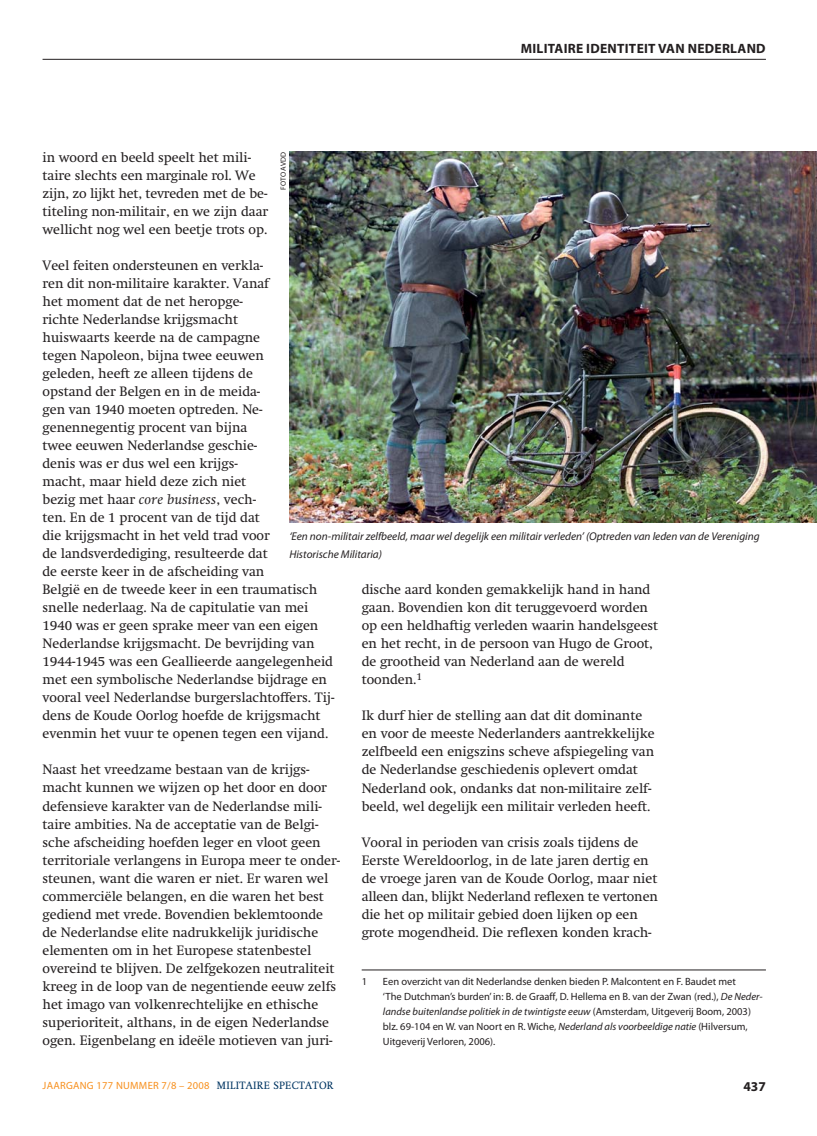
<style>
.page{position:relative;width:817px;height:1136px;background:#fff}
.page>*{position:absolute;margin:0;border:0;box-sizing:border-box;transform-origin:0 0}
.t1{font:13.5px/18px "Swift";color:#231f20}
.t2{font:700 13.5px "Myriad Pro";letter-spacing:.02em;color:#231f20}
.t3{font:italic 11.25px/18px "Myriad Pro";color:#231f20}
.t4{font:10.5px/15px "Myriad Pro";color:#231f20}
.t5{font:10.5px "Myriad Pro";letter-spacing:.025em;color:#f7901e}
.t6{font:7.5px "Myriad Pro";letter-spacing:.005em;color:#231f20}
.s1{font-style:italic}
.s2{font-family:"Swift";color:#003562}
</style>
<div class="page">
<hr style="left:43px;top:59px;width:722px;height:1px;background:#231f20">
<hr style="left:361px;top:969px;width:404px;height:1px;background:#231f20">
<img style="left:289px;top:152px;width:527px;height:370px">
<p class="t2" style="left:520px;top:43px;width:246px">MILITAIRE IDENTITEIT VAN NEDERLAND</p>
<p class="t6" style="left:280px;top:190px;width:40px;rotate:-90deg">FOTO AVDD</p>
<p class="t1" style="left:43px;top:150px;width:227px">in woord en beeld speelt het mili&shy;taire slechts een marginale rol. We zijn, zo lijkt het, tevreden met de be&shy;titeling non-militair, en we zijn daar wellicht nog wel een beetje trots op.</p>
<p class="t1" style="left:43px;top:258px;width:293px">Veel feiten ondersteunen en verkla-<br>ren dit non-militaire karakter. Vanaf<br>het moment dat de net heropge-<br>richte Nederlandse krijgsmacht<br>huiswaarts keerde na de campagne<br>tegen Napoleon, bijna twee eeuwen<br>geleden, heeft ze alleen tijdens de<br>opstand der Belgen en in de meida-<br>gen van 1940 moeten optreden. Ne&shy;genennegentig procent van bijna<br>twee eeuwen Nederlandse geschie-<br>denis was er dus wel een krijgs-<br>macht, maar hield deze zich niet<br>bezig met haar <span class="s1">core business</span>, vech-<br>ten. En de 1 procent van de tijd dat<br>die krijgsmacht in het veld trad voor<br>de landsverdediging, resulteerde dat<br>de eerste keer in de afscheiding van<br>België en de tweede keer in een traumatisch snelle nederlaag. Na de capitulatie van mei 1940 was er geen sprake meer van een eigen Nederlandse krijgsmacht. De bevrijding van 1944-1945 was een Geallieerde aangelegenheid met een symbolische Nederlandse bijdrage en vooral veel Nederlandse burgerslachtoffers. Tij&shy;dens de Koude Oorlog hoefde de krijgsmacht evenmin het vuur te openen tegen een vijand.</p>
<p class="t1" style="left:43px;top:762px;width:299px">Naast het vreedzame bestaan van de krijgs&shy;macht kunnen we wijzen op het door en door defensieve karakter van de Nederlandse mili&shy;taire ambities. Na de acceptatie van de Belgi&shy;sche afscheiding hoefden leger en vloot geen territoriale verlangens in Europa meer te onder&shy;steunen, want die waren er niet. Er waren wel commerciële belangen, en die waren het best gediend met vrede. Bovendien beklemtoonde de Nederlandse elite nadrukkelijk juridische elementen om in het Europese statenbestel overeind te blijven. De zelfgekozen neutraliteit kreeg in de loop van de negentiende eeuw zelfs het imago van volkenrechtelijke en ethische superioriteit, althans, in de eigen Nederlandse ogen. Eigenbelang en ideële motieven van juri-</p>
<p class="t3" style="left:289px;top:528px;width:472px">‘Een non-militair zelfbeeld, maar wel degelijk een militair verleden’ (Optreden van leden van de Vereniging<br>Historische Militaria)</p>
<p class="t1" style="left:361px;top:582px;width:298px">dische aard konden gemakkelijk hand in hand gaan. Bovendien kon dit teruggevoerd worden op een heldhaftig verleden waarin handelsgeest en het recht, in de persoon van Hugo de Groot, de grootheid van Nederland aan de wereld toonden.<sup>1</sup></p>
<p class="t1" style="left:361px;top:708px;width:294px">Ik durf hier de stelling aan dat dit dominante en voor de meeste Nederlanders aantrekkelijke zelfbeeld een enigszins scheve afspiegeling van de Nederlandse geschiedenis oplevert omdat Nederland ook, ondanks dat non-militaire zelf&shy;beeld, wel degelijk een militair verleden heeft.</p>
<p class="t1" style="left:361px;top:834px;width:298px">Vooral in perioden van crisis zoals tijdens de Eerste Wereldoorlog, in de late jaren dertig en de vroege jaren van de Koude Oorlog, maar niet alleen dan, blijkt Nederland reflexen te vertonen die het op militair gebied doen lijken op een grote mogendheid. Die reflexen konden krach-</p>
<p class="t4" style="left:361px;top:974px;width:7px">1</p>
<p class="t4" style="left:383px;top:974px;width:381px">Een overzicht van dit Nederlandse denken bieden P. Malcontent en F. Baudet met<br>‘The Dutchman’s burden’ in: B. de Graaff, D. Hellema en B. van der Zwan (red.), <span class="s1">De Neder&shy;landse buitenlandse politiek in de twintigste eeuw</span> (Amsterdam, Uitgeverij Boom, 2003) blz. 69-104 en W. van Noort en R. Wiche, <span class="s1">Nederland als voorbeeldige natie</span> (Hilversum, Uitgeverij Verloren, 2006).</p>
<p class="t5" style="left:43px;top:1080px;width:292px">JAARGANG 177 NUMMER 7/8 – 2008 <span class="s2">MILITAIRE SPECTATOR</span></p>
<p class="t2" style="left:743px;top:1081px;width:24px">437</p>
</div>
